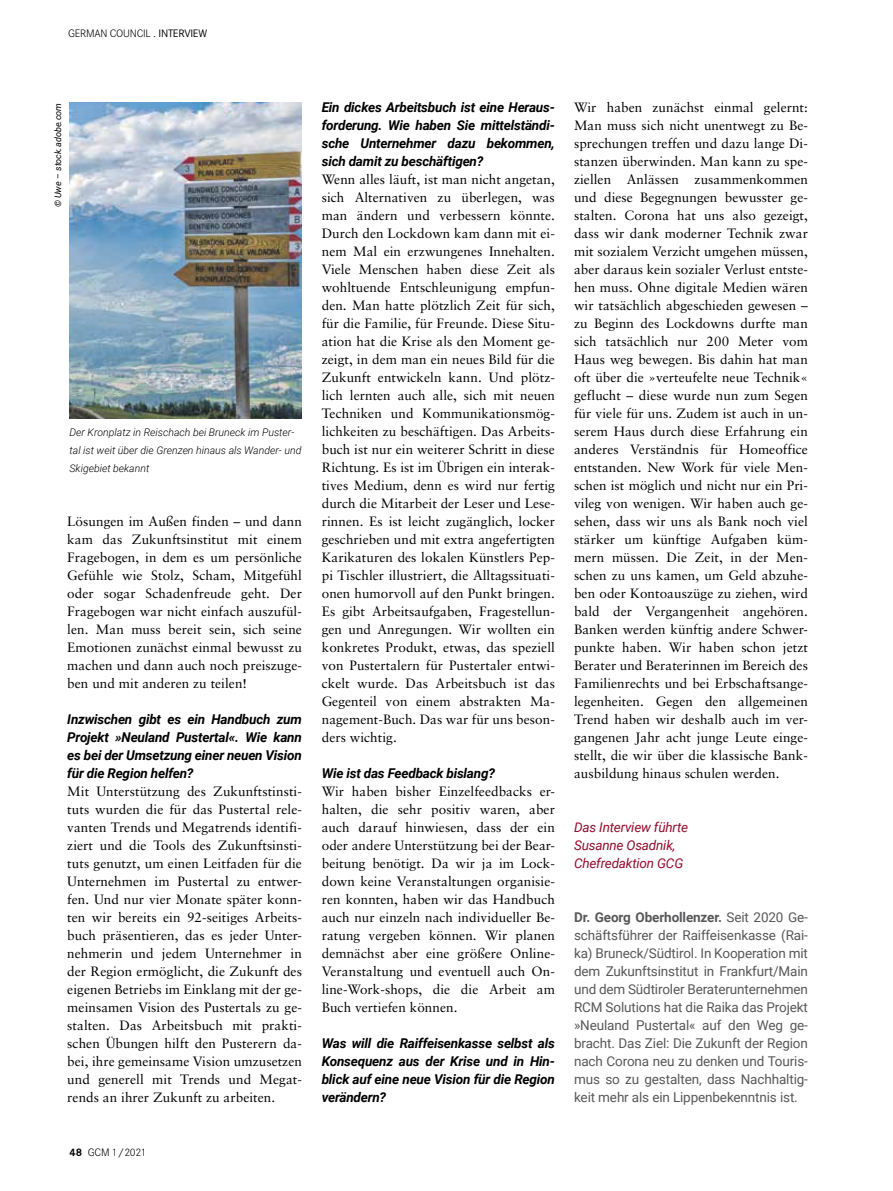
<style>
.page{position:relative;width:893px;height:1191px;background:#fff}
.page>*{position:absolute;margin:0;border:0;box-sizing:border-box;transform-origin:0 0}
.t1{font:13.5px/18px "Sabon";letter-spacing:.005em;color:#000;text-align:justify}
.t2{font:italic 700 13.5px/18px "Roboto";letter-spacing:-.015em;color:#000;text-align:justify}
.t3{font:13.5px/18px "Roboto";letter-spacing:-.01em;color:#58585a;text-align:justify}
.t4{font:italic 13.5px/18px "Roboto";letter-spacing:-.015em;color:#920e2e}
.t5{font:300 11.25px "Corporate S";letter-spacing:-.02em;color:#000}
.t6{font:italic 300 10.5px/18px "Roboto";color:#000}
.t7{font:italic 9px "Roboto";color:#000}
.s1{font-weight:400}
.s2{font-weight:700}
</style>
<div class="page">
<img style="left:70px;top:102px;width:232px;height:316px">
<p class="t5" style="left:68px;top:27px;width:141px">GERMAN COUNCIL . <span class="s1">INTERVIEW</span></p>
<p class="t7" style="left:52px;top:207px;width:106px;rotate:-90deg">© Uwe – stock.adobe.com</p>
<p class="t6" style="left:70px;top:423px;width:233px">Der Kronplatz in Reischach bei Bruneck im Puster&shy;tal ist weit über die Grenzen hinaus als Wander- und<br>Skigebiet bekannt</p>
<p class="t1" style="left:67px;top:512px;width:236px">Lösungen im Außen finden – und dann kam das Zukunftsinstitut mit einem Fragebogen, in dem es um persönliche Gefühle wie Stolz, Scham, Mitgefühl oder sogar Schadenfreude geht. Der Fragebogen war nicht einfach auszufül&shy;len. Man muss bereit sein, sich seine Emotionen zunächst einmal bewusst zu machen und dann auch noch preiszuge&shy;ben und mit anderen zu teilen!</p>
<p class="t2" style="left:67px;top:710px;width:236px">Inzwischen gibt es ein Handbuch zum Projekt »Neuland Pustertal«. Wie kann es bei der Umsetzung einer neuen Vision für die Region helfen?</p>
<p class="t1" style="left:67px;top:782px;width:236px">Mit Unterstützung des Zukunftstinsti&shy;tuts wurden die für das Pustertal rele&shy;vanten Trends und Megatrends identifi&shy;ziert und die Tools des Zukunftsinsti&shy;tuts genutzt, um einen Leitfaden für die Unternehmen im Pustertal zu entwer&shy;fen. Und nur vier Monate später konn&shy;ten wir bereits ein 92-seitiges Arbeits&shy;buch präsentieren, das es jeder Unter&shy;nehmerin und jedem Unternehmer in der Region ermöglicht, die Zukunft des eigenen Betriebs im Einklang mit der ge&shy;meinsamen Vision des Pustertals zu ge&shy;stalten. Das Arbeitsbuch mit prakti&shy;schen Übungen hilft den Pusterern da&shy;bei, ihre gemeinsame Vision umzusetzen und generell mit Trends und Megat&shy;rends an ihrer Zukunft zu arbeiten.</p>
<p class="t5" style="left:69px;top:1146px;width:79px"><span class="s2">48</span> GCM 1/2021</p>
<p class="t2" style="left:322px;top:97px;width:235px">Ein dickes Arbeitsbuch ist eine Heraus&shy;forderung. Wie haben Sie mittelständi&shy;sche Unternehmer dazu bekommen, sich damit zu beschäftigen?</p>
<p class="t1" style="left:322px;top:170px;width:235px">Wenn alles läuft, ist man nicht angetan, sich Alternativen zu überlegen, was man ändern und verbessern könnte.<br>Durch den Lockdown kam dann mit ei&shy;nem Mal ein erzwungenes Innehalten.<br>Viele Menschen haben diese Zeit als wohltuende Entschleunigung empfun&shy;den. Man hatte plötzlich Zeit für sich, für die Familie, für Freunde. Diese Situ&shy;ation hat die Krise als den Moment ge&shy;zeigt, in dem man ein neues Bild für die Zukunft entwickeln kann. Und plötz&shy;lich lernten auch alle, sich mit neuen Techniken und Kommunikationsmög&shy;lichkeiten zu beschäftigen. Das Arbeits&shy;buch ist nur ein weiterer Schritt in diese Richtung. Es ist im Übrigen ein interak&shy;tives Medium, denn es wird nur fertig durch die Mitarbeit der Leser und Lese&shy;rinnen. Es ist leicht zugänglich, locker geschrieben und mit extra angefertigten Karikaturen des lokalen Künstlers Pep&shy;pi Tischler illustriert, die Alltagssituati&shy;onen humorvoll auf den Punkt bringen.<br>Es gibt Arbeitsaufgaben, Fragestellun&shy;gen und Anregungen. Wir wollten ein konkretes Produkt, etwas, das speziell von Pustertalern für Pustertaler entwi&shy;ckelt wurde. Das Arbeitsbuch ist das Gegenteil von einem abstrakten Ma&shy;nagement-Buch. Das war für uns beson&shy;ders wichtig.</p>
<p class="t2" style="left:322px;top:763px;width:175px">Wie ist das Feedback bislang?</p>
<p class="t1" style="left:322px;top:782px;width:235px">Wir haben bisher Einzelfeedbacks er&shy;halten, die sehr positiv waren, aber auch darauf hinwiesen, dass der ein oder andere Unterstützung bei der Bear&shy;beitung benötigt. Da wir ja im Lock&shy;down keine Veranstaltungen organisie&shy;ren konnten, haben wir das Handbuch auch nur einzeln nach individueller Be&shy;ratung vergeben können. Wir planen demnächst aber eine größere Online-Veranstaltung und eventuell auch On&shy;line-Work-shops, die die Arbeit am Buch vertiefen können.</p>
<p class="t2" style="left:322px;top:1033px;width:235px">Was will die Raiffeisenkasse selbst als Konsequenz aus der Krise und in Hin&shy;blick auf eine neue Vision für die Region verändern?</p>
<p class="t1" style="left:574px;top:98px;width:235px">Wir haben zunächst einmal gelernt:<br>Man muss sich nicht unentwegt zu Be&shy;sprechungen treffen und dazu lange Di&shy;stanzen überwinden. Man kann zu spe&shy;ziellen Anlässen zusammenkommen und diese Begegnungen bewusster ge&shy;stalten. Corona hat uns also gezeigt, dass wir dank moderner Technik zwar mit sozialem Verzicht umgehen müssen, aber daraus kein sozialer Verlust entste&shy;hen muss. Ohne digitale Medien wären wir tatsächlich abgeschieden gewesen – zu Beginn des Lockdowns durfte man sich tatsächlich nur 200 Meter vom Haus weg bewegen. Bis dahin hat man oft über die »verteufelte neue Technik« geflucht – diese wurde nun zum Segen für viele für uns. Zudem ist auch in un&shy;serem Haus durch diese Erfahrung ein anderes Verständnis für Homeoffice entstanden. New Work für viele Men&shy;schen ist möglich und nicht nur ein Pri&shy;vileg von wenigen. Wir haben auch ge&shy;sehen, dass wir uns als Bank noch viel stärker um künftige Aufgaben küm&shy;mern müssen. Die Zeit, in der Men&shy;schen zu uns kamen, um Geld abzuhe&shy;ben oder Kontoauszüge zu ziehen, wird bald der Vergangenheit angehören.<br>Banken werden künftig andere Schwer&shy;punkte haben. Wir haben schon jetzt Berater und Beraterinnen im Bereich des Familienrechts und bei Erbschaftsange&shy;legenheiten. Gegen den allgemeinen Trend haben wir deshalb auch im ver&shy;gangenen Jahr acht junge Leute einge&shy;stellt, die wir über die klassische Bank&shy;ausbildung hinaus schulen werden.</p>
<p class="t4" style="left:574px;top:817px;width:116px">Das Interview führte<br>Susanne Osadnik,<br>Chefredaktion GCG</p>
<p class="t3" style="left:574px;top:907px;width:235px"><span class="s2">Dr. Georg Oberhollenzer.</span> Seit 2020 Ge&shy;schäftsführer der Raiffeisenkasse (Rai&shy;ka) Bruneck/Südtirol. In Kooperation mit dem Zukunftsinstitut in Frankfurt/Main und dem Südtiroler Beraterunternehmen RCM Solutions hat die Raika das Projekt »Neuland Pustertal« auf den Weg ge&shy;bracht. Das Ziel: Die Zukunft der Region nach Corona neu zu denken und Touris&shy;mus so zu gestalten, dass Nachhaltig&shy;keit mehr als ein Lippenbekenntnis ist.</p>
</div>
